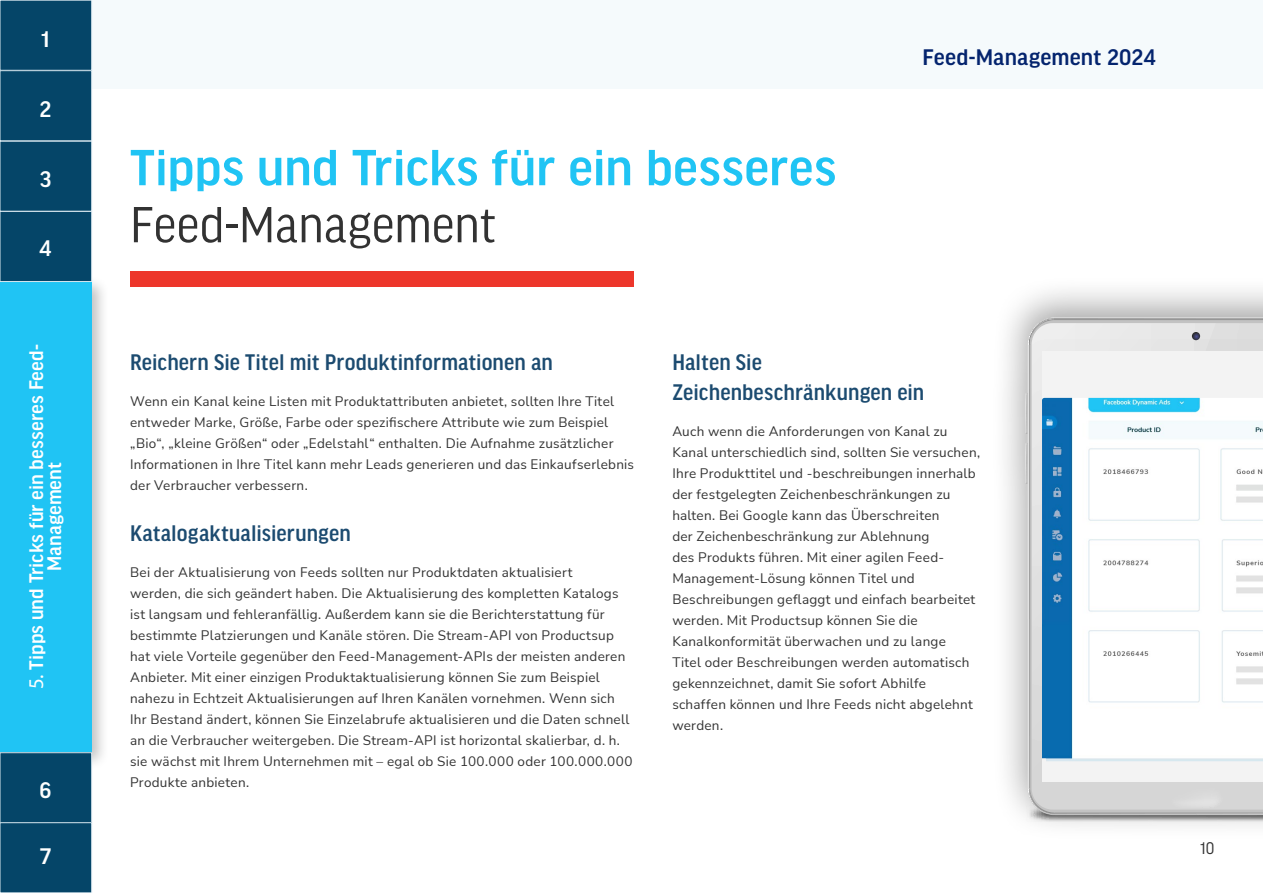
<style>
.page{position:relative;width:1263px;height:893px;background:#fff}
.page>*{position:absolute;margin:0;border:0;box-sizing:border-box;transform-origin:0 0}
.t1{font:500 54px "Good Headline Pro";color:#20c4f4}
.t2{font:54px "Good Headline Pro Narr";letter-spacing:.005em;color:#323232}
.t3{font:500 24px/30px "Good Headline Pro Narr";letter-spacing:.005em;color:#1c4b70}
.t4{font:500 24px "Good Headline Pro";letter-spacing:.01em;color:#04246e}
.t5{font:500 24px "Good Headline Pro";color:#fff}
.t6{font:500 21px/18px "Good Headline Pro";letter-spacing:.005em;color:#fff;text-align:center}
.t7{font:18px "Good Headline Pro Narr";color:#323232}
.t8{font:13.5px/21px "Nunito Sans";letter-spacing:.02em;color:#323232}
.s1{font-family:"Myriad Pro";font-weight:400}
</style>
<div class="page">
<div style="left:991px;top:276px;width:272px;height:567px;background:#000;opacity:.35"></div>
<svg style="left:1025px;top:393px;width:3px;height:41px"></svg>
<svg style="left:1025px;top:443px;width:3px;height:41px"></svg>
<svg style="left:1028px;top:317px;width:235px;height:464px"></svg>
<svg style="left:1032px;top:323px;width:184px;height:458px"></svg>
<div style="left:1042px;top:351px;width:221px;height:430px;background:#f3f3f3"></div>
<svg style="left:1027px;top:781px;width:236px;height:41px"></svg>
<img style="left:1042px;top:398px;width:221px;height:363px">
<div style="left:82px;top:0;width:1181px;height:89px;background:#f5fafc"></div>
<div style="left:0;top:275px;width:109px;height:495px;background:#000;opacity:.24"></div>
<div style="left:0;top:281px;width:91px;height:471px;background:#20c4f4"></div>
<div style="left:0;top:0;width:92px;height:70px;background:#054568"></div>
<div style="left:0;top:141px;width:92px;height:70px;background:#054568"></div>
<div style="left:0;top:141px;width:92px;height:70px;border:1px solid #d8e7ef"></div>
<div style="left:0;top:753px;width:92px;height:70px;background:#054568"></div>
<div style="left:0;top:752px;width:92px;height:71px;border:1px solid #d8e7ef"></div>
<div style="left:0;top:71px;width:92px;height:70px;background:#054568"></div>
<div style="left:0;top:70px;width:92px;height:71px;border:1px solid #d8e7ef"></div>
<div style="left:0;top:211px;width:92px;height:71px;background:#054568"></div>
<div style="left:0;top:211px;width:92px;height:71px;border:1px solid #d8e7ef"></div>
<div style="left:0;top:823px;width:92px;height:70px;background:#054568"></div>
<div style="left:0;top:822px;width:92px;height:71px;border:1px solid #d8e7ef"></div>
<div style="left:130px;top:271px;width:504px;height:16px;background:#ed362b"></div>
<h2 class="t5" style="left:41px;top:28px;width:10px">1</h2>
<h2 class="t5" style="left:40px;top:97px;width:13px">2</h2>
<h2 class="t5" style="left:40px;top:168px;width:13px">3</h2>
<h2 class="t5" style="left:40px;top:237px;width:13px">4</h2>
<h3 class="t6" style="left:28px;top:689px;width:346px;rotate:-90deg"><span class="s1">5.</span> Tipps und Tricks für ein besseres Feed-<br>Management</h3>
<h2 class="t5" style="left:40px;top:778px;width:13px">6</h2>
<h2 class="t5" style="left:40px;top:844px;width:12px">7</h2>
<h1 class="t1" style="left:130px;top:142px;width:708px">Tipps und Tricks für ein besseres</h1>
<h1 class="t2" style="left:130px;top:198px;width:368px">Feed-Management</h1>
<h2 class="t4" style="left:922px;top:46px;width:235px">Feed-Management 2024</h2>
<h2 class="t3" style="left:130px;top:347px;width:424px">Reichern Sie Titel mit Produktinformationen an</h2>
<p class="t8" style="left:130px;top:390px;width:505px">Wenn ein Kanal keine Listen mit Produktattributen anbietet, sollten Ihre Titel entweder Marke, Größe, Farbe oder spezifischere Attribute wie zum Beispiel „Bio“, „kleine Größen“ oder „Edelstahl“ enthalten. Die Aufnahme zusätzlicher Informationen in Ihre Titel kann mehr Leads generieren und das Einkaufserlebnis der Verbraucher verbessern.</p>
<h2 class="t3" style="left:130px;top:518px;width:222px">Katalogaktualisierungen</h2>
<p class="t8" style="left:130px;top:561px;width:504px">Bei der Aktualisierung von Feeds sollten nur Produktdaten aktualisiert<br>werden, die sich geändert haben. Die Aktualisierung des kompletten Katalogs ist langsam und fehleranfällig. Außerdem kann sie die Berichterstattung für bestimmte Platzierungen und Kanäle stören. Die Stream-API von Productsup hat viele Vorteile gegenüber den Feed-Management-APIs der meisten anderen Anbieter. Mit einer einzigen Produktaktualisierung können Sie zum Beispiel nahezu in Echtzeit Aktualisierungen auf Ihren Kanälen vornehmen. Wenn sich Ihr Bestand ändert, können Sie Einzelabrufe aktualisieren und die Daten schnell an die Verbraucher weitergeben. Die Stream-API ist horizontal skalierbar, d. h. sie wächst mit Ihrem Unternehmen mit – egal ob Sie 100.000 oder 100.000.000<br>Produkte anbieten.</p>
<h2 class="t3" style="left:672px;top:347px;width:253px">Halten Sie<br>Zeichenbeschränkungen ein</h2>
<p class="t8" style="left:672px;top:420px;width:309px">Auch wenn die Anforderungen von Kanal zu Kanal unterschiedlich sind, sollten Sie versuchen, Ihre Produkttitel und -beschreibungen innerhalb der festgelegten Zeichenbeschränkungen zu halten. Bei Google kann das Überschreiten<br>der Zeichenbeschränkung zur Ablehnung<br>des Produkts führen. Mit einer agilen Feed-Management-Lösung können Titel und Beschreibungen geflaggt und einfach bearbeitet werden. Mit Productsup können Sie die Kanalkonformität überwachen und zu lange<br>Titel oder Beschreibungen werden automatisch gekennzeichnet, damit Sie sofort Abhilfe schaffen können und Ihre Feeds nicht abgelehnt werden.</p>
<h3 class="t7" style="left:1200px;top:839px;width:16px">10</h3>
</div>
